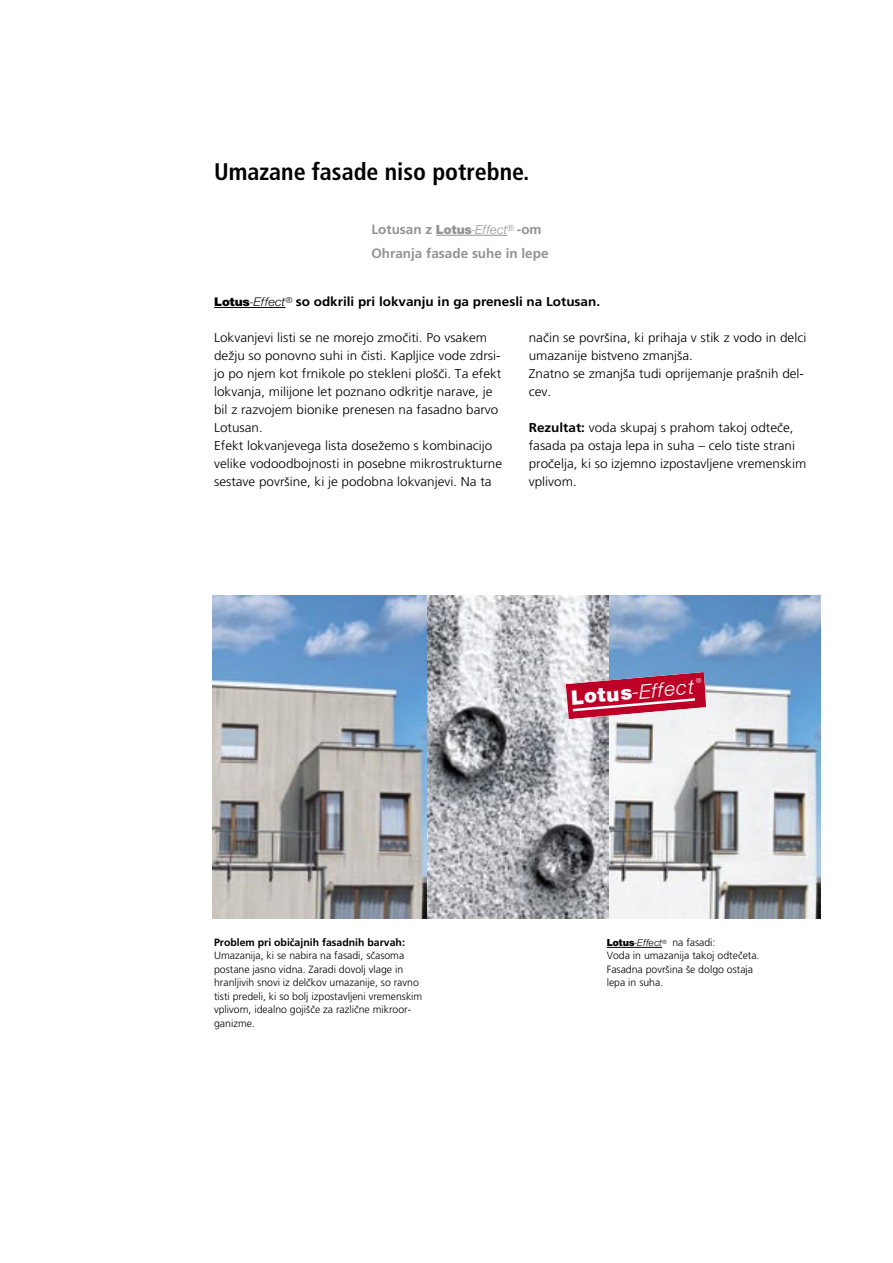
<style>
.page{position:relative;width:893px;height:1263px;background:#fff}
.page>*{position:absolute;margin:0;border:0;box-sizing:border-box;transform-origin:0 0}
.Headline{font:700 condensed 24px "Frutiger";color:#000}
.t1{font:italic 300 19.95px "Helvetica Neue";color:#fff;scale:1.04 1}
.Intro{font:13.5px "Frutiger Bold Yu";color:#939393}
.Lauftext{font:12.9px/18px "Frutiger Light Yu";color:#000;scale:1.05 1}
.t2{font:700 12.9px "Frutiger";color:#000;scale:1.05 1}
.Bildunterschrift{font:10.5px/13.5px "Frutiger Light Yu";color:#000}
.Bildunterschrift-2{font:10.5px "Frutiger Bold Yu";color:#000}
.s1{font-family:"Nimbus Sans Novus T";font-weight:900}
.s2{font-family:"Nimbus Sans Novus T";font-style:italic}
.s3{font-family:"Nimbus Sans Novus T";font-weight:400;font-style:italic}
.s4{font-family:"Frutiger Bold Yu"}
.s5{font-weight:900;font-style:normal}
</style>
<div class="page">
<img style="left:426px;top:595px;width:395px;height:323px">
<hr style="left:214px;top:307px;width:71px;height:1px;background:#000">
<hr style="left:607px;top:947px;width:55px;height:1px;background:#000">
<hr style="left:436px;top:235px;width:71px;height:1px;background:#939393">
<svg style="left:213px;top:595px;width:213px;height:323px"></svg>
<svg style="left:566px;top:672px;width:141px;height:47px"></svg>
<p class="Headline" style="left:214px;top:157px;width:317px">Umazane fasade niso potrebne.</p>
<p class="Intro" style="left:371px;top:222px;width:172px">Lotusan z <span class="s1">Lotus</span><span class="s2">-Effect</span><sup>®</sup> -om</p>
<p class="Intro" style="left:371px;top:246px;width:179px">Ohranja fasade suhe in lepe</p>
<p class="t2" style="left:214px;top:294px;width:369px"><span class="s1">Lotus</span><span class="s3">-Effect</span><sup>®</sup> so odkrili pri lokvanju in ga prenesli na Lotusan.</p>
<p class="Lauftext" style="left:214px;top:329px;width:275px">Lokvanjevi listi se ne morejo zmoœiti. Po vsakem deæju so ponovno suhi in œisti. Kapljice vode zdrsi&shy;jo po njem kot frnikole po stekleni ploøœi. Ta efekt lokvanja, milijone let poznano odkritje narave, je bil z razvojem bionike prenesen na fasadno barvo Lotusan.</p>
<p class="Lauftext" style="left:214px;top:437px;width:276px">Efekt lokvanjevega lista doseæemo s kombinacijo velike vodoodbojnosti in posebne mikrostrukturne sestave povrøine, ki je podobna lokvanjevi. Na ta</p>
<p class="Lauftext" style="left:529px;top:329px;width:266px">naœin se povrøina, ki prihaja v stik z vodo in delci umazanije bistveno zmanjøa.</p>
<p class="Lauftext" style="left:529px;top:365px;width:264px">Znatno se zmanjøa tudi oprijemanje praønih del&shy;cev.</p>
<p class="Lauftext" style="left:529px;top:419px;width:266px"><span class="s4">Rezultat:</span> voda skupaj s prahom takoj odteœe, fasada pa ostaja lepa in suha – celo tiste strani proœelja, ki so izjemno izpostavljene vremenskim vplivom.</p>
<p class="t1" style="left:570px;top:686px;width:120px;rotate:-5deg"><span class="s5">Lotus</span>-Effect</p>
<p class="Bildunterschrift-2" style="left:214px;top:936px;width:192px">Problem pri obiœajnih fasadnih barvah:</p>
<p class="Bildunterschrift" style="left:214px;top:949px;width:210px">Umazanija, ki se nabira na fasadi, sœasoma postane jasno vidna. Zaradi dovolj vlage in hranljivih snovi iz delœkov umazanije, so ravno tisti predeli, ki so bolj izpostavljeni vremenskim vplivom, idealno gojiøœe za razliœne mikroor&shy;ganizme.</p>
<p class="Bildunterschrift" style="left:607px;top:936px;width:110px"><span class="s1">Lotus</span><span class="s2">-Effect</span><sup>®</sup> na fasadi:</p>
<p class="Bildunterschrift" style="left:607px;top:949px;width:154px">Voda in umazanija takoj odteœeta.<br>Fasadna povrøina øe dolgo ostaja lepa in suha.</p>
</div>
